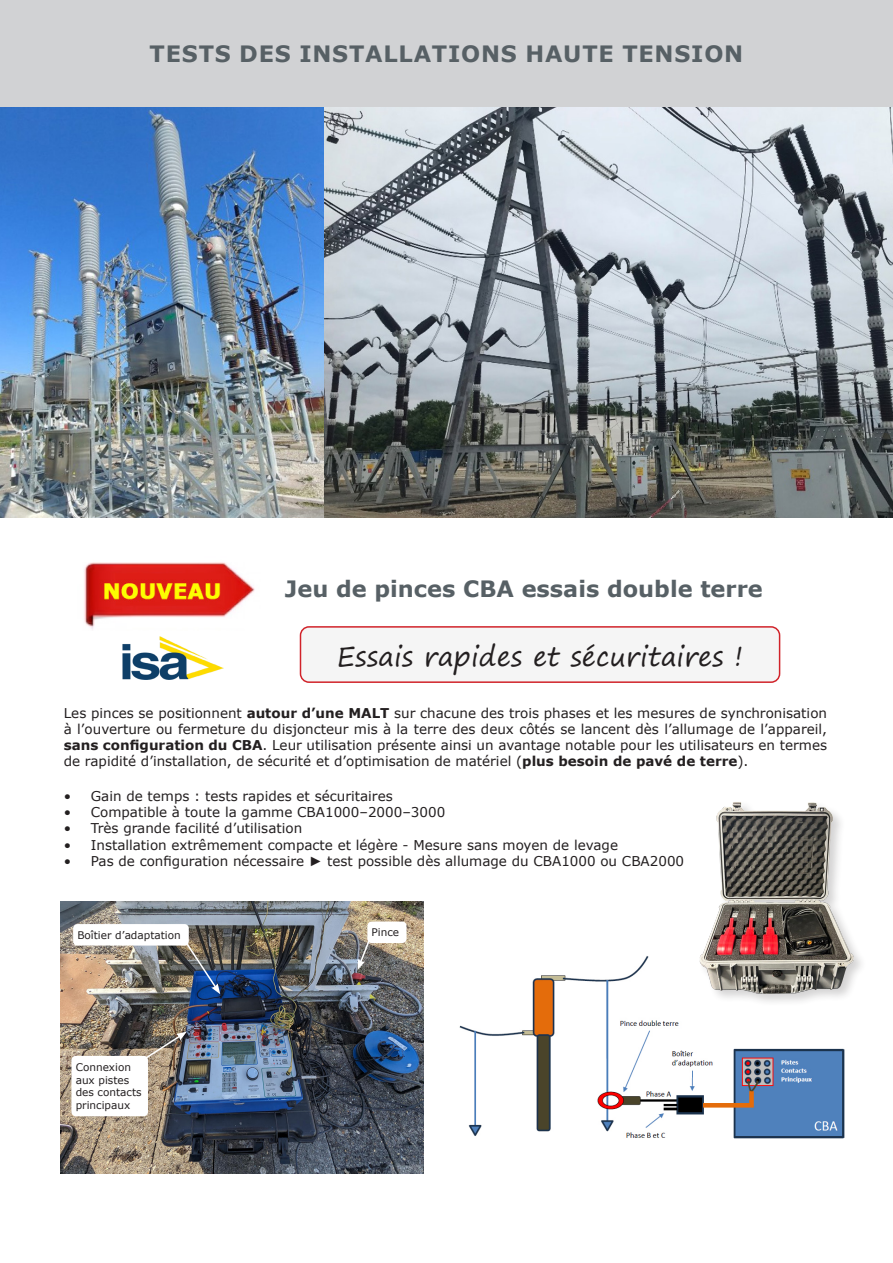
<style>
.page{position:relative;width:893px;height:1263px;background:#fff}
.page>*{position:absolute;margin:0;border:0;box-sizing:border-box;transform-origin:0 0}
.t1{font:27px "Segoe Print";color:#231f20}
.t2{font:700 22.5px "Verdana";letter-spacing:.035em;color:#576065}
.t3{font:700 22.5px "Verdana";color:#576065}
.t4{font:13.5px/16.2px "Verdana";color:#231f20;text-align:justify}
.t5{font:10.5px "Verdana";color:#231f20}
.s1{font-weight:700}
.s2{font-family:"Arial"}
</style>
<div class="page">
<div style="left:300px;top:627px;width:480px;height:55px;background:#f5f5f5;border-radius:9px"></div>
<div style="left:300px;top:626px;width:480px;height:57px;border:2px solid #d1232a;border-radius:9px"></div>
<img style="left:0;top:106px;width:324px;height:412px">
<img style="left:324px;top:106px;width:569px;height:412px">
<div style="left:0;top:0;width:893px;height:106px;background:#d1d2d4"></div>
<img style="left:84px;top:562px;width:171px;height:68px">
<img style="left:459px;top:956px;width:386px;height:183px">
<img style="left:61px;top:901px;width:363px;height:273px">
<div style="left:73px;top:924px;width:116px;height:21px;background:#fff;border-radius:4px"></div>
<div style="left:367px;top:921px;width:39px;height:22px;background:#fff;border-radius:4px"></div>
<div style="left:71px;top:1056px;width:77px;height:60px;background:#fff;border-radius:4px"></div>
<div style="left:185px;top:942px;width:49px;height:65px;background:#231f20;opacity:.1"></div>
<svg style="left:185px;top:942px;width:35px;height:52px;background:#556377"></svg>
<div style="left:355px;top:939px;width:28px;height:44px;background:#231f20;opacity:.1"></div>
<svg style="left:358px;top:938px;width:13px;height:32px"></svg>
<div style="left:143px;top:1030px;width:57px;height:43px;background:#231f20;opacity:.1"></div>
<svg style="left:142px;top:1031px;width:45px;height:30px"></svg>
<div style="left:698px;top:800px;width:169px;height:207px;background:#231f20;opacity:.2"></div>
<img style="left:680px;top:801px;width:187px;height:193px">
<img style="left:122px;top:636px;width:102px;height:44px">
<p class="t2" style="left:150px;top:38px;width:595px">TESTS DES INSTALLATIONS HAUTE TENSION</p>
<p class="t3" style="left:285px;top:572px;width:479px">Jeu de pinces CBA essais double terre</p>
<p class="t1" style="left:337px;top:632px;width:408px">Essais rapides et sécuritaires !</p>
<p class="t4" style="left:64px;top:704px;width:765px">Les pinces se positionnent <span class="s1">autour d’une MALT</span> sur chacune des trois phases et les mesures de synchronisation à l’ouverture ou fermeture du disjoncteur mis à la terre des deux côtés se lancent dès l’allumage de l’appareil, <span class="s1">sans configuration du CBA</span>. Leur utilisation présente ainsi un avantage notable pour les utilisateurs en termes de rapidité d’installation, de sécurité et d’optimisation de matériel (<span class="s1">plus besoin de pavé de terre</span>).</p>
<p class="t4" style="left:64px;top:788px;width:331px">• Gain de temps : tests rapides et sécuritaires</p>
<p class="t4" style="left:64px;top:804px;width:383px">• Compatible à toute la gamme CBA1000–2000–3000</p>
<p class="t4" style="left:64px;top:820px;width:240px">• Très grande facilité d’utilisation</p>
<p class="t4" style="left:64px;top:836px;width:556px">• Installation extrêmement compacte et légère - Mesure sans moyen de levage</p>
<p class="t4" style="left:64px;top:852px;width:622px">• Pas de configuration nécessaire <span class="s2">►</span> test possible dès allumage du CBA1000 ou CBA2000</p>
<p class="t5" style="left:77px;top:928px;width:105px">Boîtier d’adaptation</p>
<p class="t5" style="left:372px;top:925px;width:29px">Pince</p>
<p class="t5" style="left:76px;top:1060px;width:57px">Connexion</p>
<p class="t5" style="left:76px;top:1073px;width:55px">aux pistes</p>
<p class="t5" style="left:76px;top:1085px;width:67px">des contacts</p>
<p class="t5" style="left:76px;top:1098px;width:56px">principaux</p>
</div>
